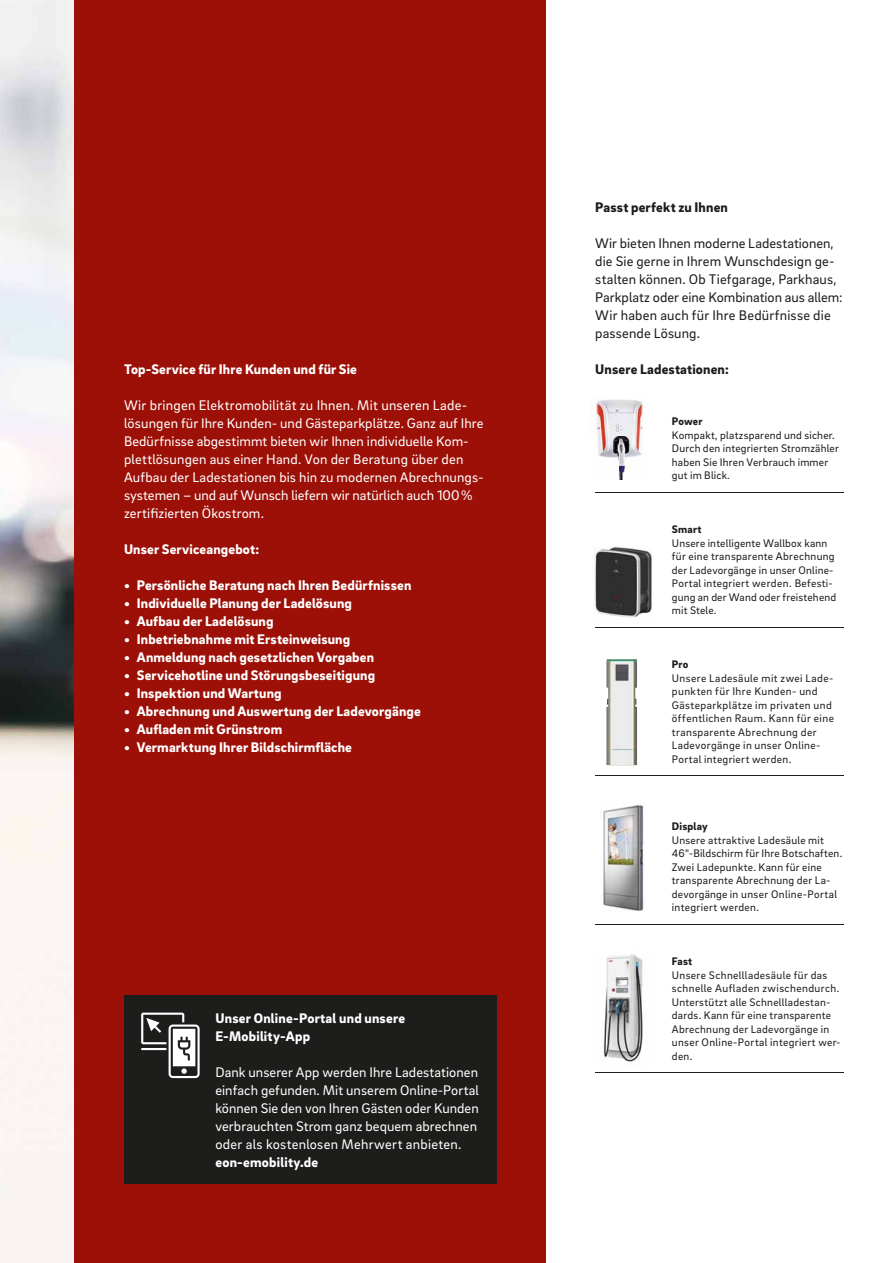
<style>
.page{position:relative;width:893px;height:1263px;background:#fff}
.page>*{position:absolute;margin:0;border:0;box-sizing:border-box;transform-origin:0 0}
.t1{font:14.25px/18px "EON Brix Sans";letter-spacing:.005em;color:#fff}
.t2{font:900 14.25px/18px "EON Brix Sans";letter-spacing:.01em;color:#fff}
.t3{font:14.25px/18px "EON Brix Sans";letter-spacing:.01em;color:#1d1d1b}
.t4{font:900 14.25px "EON Brix Sans";letter-spacing:.01em;color:#1d1d1b}
.t5{font:11.25px/13.5px "EON Brix Sans";letter-spacing:.025em;color:#1d1d1b}
.t6{font:900 11.25px "EON Brix Sans";letter-spacing:.02em;color:#1d1d1b}
</style>
<div class="page">
<img style="left:0;top:0;width:74px;height:1263px">
<div style="left:74px;top:0;width:472px;height:1263px;background:#9c1007"></div>
<div style="left:124px;top:995px;width:372px;height:189px;background:#1d1d1b"></div>
<svg style="left:141px;top:1012px;width:59px;height:66px"></svg>
<hr style="left:595px;top:492px;width:249px;height:1px;background:#1d1d1b">
<hr style="left:595px;top:627px;width:249px;height:1px;background:#1d1d1b">
<hr style="left:595px;top:775px;width:249px;height:1px;background:#1d1d1b">
<hr style="left:595px;top:924px;width:249px;height:1px;background:#1d1d1b">
<hr style="left:595px;top:1072px;width:249px;height:1px;background:#1d1d1b">
<img style="left:594px;top:547px;width:58px;height:71px">
<img style="left:603px;top:802px;width:42px;height:109px">
<img style="left:603px;top:954px;width:40px;height:108px">
<img style="left:590px;top:399px;width:53px;height:80px">
<img style="left:606px;top:659px;width:31px;height:106px">
<p class="t2" style="left:124px;top:361px;width:234px">Top-Service für Ihre Kunden und für Sie</p>
<p class="t1" style="left:124px;top:397px;width:361px">Wir bringen Elektromobilität zu Ihnen. Mit unseren Lade&shy;lösungen für Ihre Kunden- und Gästeparkplätze. Ganz auf Ihre Bedürfnisse abgestimmt bieten wir Ihnen individuelle Kom&shy;plettlösungen aus einer Hand. Von der Beratung über den Aufbau der Ladestationen bis hin zu modernen Abrechnungs&shy;systemen – und auf Wunsch liefern wir natürlich auch 100 % zertifizierten Ökostrom.</p>
<p class="t2" style="left:124px;top:541px;width:137px">Unser Serviceangebot:</p>
<p class="t2" style="left:124px;top:577px;width:289px">• Persönliche Beratung nach Ihren Bedürfnissen</p>
<p class="t2" style="left:124px;top:595px;width:229px">• Individuelle Planung der Ladelösung</p>
<p class="t2" style="left:124px;top:613px;width:151px">• Aufbau der Ladelösung</p>
<p class="t2" style="left:124px;top:631px;width:228px">• Inbetriebnahme mit Ersteinweisung</p>
<p class="t2" style="left:124px;top:649px;width:252px">• Anmeldung nach gesetzlichen Vorgaben</p>
<p class="t2" style="left:124px;top:667px;width:253px">• Servicehotline und Störungsbeseitigung</p>
<p class="t2" style="left:124px;top:685px;width:159px">• Inspektion und Wartung</p>
<p class="t2" style="left:124px;top:703px;width:298px">• Abrechnung und Auswertung der Ladevorgänge</p>
<p class="t2" style="left:124px;top:721px;width:160px">• Aufladen mit Grünstrom</p>
<p class="t2" style="left:124px;top:739px;width:230px">• Vermarktung Ihrer Bildschirmfläche</p>
<p class="t2" style="left:215px;top:1010px;width:191px">Unser Online-Portal und unsere<br>E-Mobility-App</p>
<p class="t1" style="left:215px;top:1064px;width:265px">Dank unserer App werden Ihre Ladestationen einfach gefunden. Mit unserem Online-Portal können Sie den von Ihren Gästen oder Kunden verbrauchten Strom ganz bequem abrechnen oder als kostenlosen Mehrwert anbieten.</p>
<p class="t2" style="left:215px;top:1154px;width:104px">eon-emobility.de</p>
<p class="t4" style="left:595px;top:202px;width:134px">Passt perfekt zu Ihnen</p>
<p class="t3" style="left:595px;top:235px;width:249px">Wir bieten Ihnen moderne Ladestationen, die Sie gerne in Ihrem Wunschdesign ge&shy;stalten können. Ob Tiefgarage, Parkhaus, Parkplatz oder eine Kombination aus allem:<br>Wir haben auch für Ihre Bedürfnisse die passende Lösung.</p>
<p class="t4" style="left:595px;top:364px;width:135px">Unsere Ladestationen:</p>
<p class="t6" style="left:672px;top:417px;width:32px">Power</p>
<p class="t5" style="left:672px;top:429px;width:169px">Kompakt, platzsparend und sicher.<br>Durch den integrierten Stromzähler haben Sie Ihren Verbrauch immer gut im Blick.</p>
<p class="t6" style="left:672px;top:525px;width:31px">Smart</p>
<p class="t5" style="left:672px;top:537px;width:166px">Unsere intelligente Wallbox kann für eine transparente Abrechnung der Ladevorgänge in unser Online-<br>Portal integriert werden. Befesti&shy;gung an der Wand oder freistehend mit Stele.</p>
<p class="t6" style="left:672px;top:660px;width:18px">Pro</p>
<p class="t5" style="left:672px;top:672px;width:164px">Unsere Ladesäule mit zwei Lade&shy;punkten für Ihre Kunden- und<br>Gäste parkplätze im privaten und öffent lichen Raum. Kann für eine transparente Abrechnung der<br>Lade vorgänge in unser Online-<br>Portal integriert werden.</p>
<p class="t6" style="left:672px;top:822px;width:37px">Display</p>
<p class="t5" style="left:672px;top:834px;width:172px">Unsere attraktive Ladesäule mit<br>46"-Bildschirm für Ihre Botschaften.<br>Zwei Ladepunkte. Kann für eine transparente Abrechnung der La&shy;devorgänge in unser Online- Portal integriert werden.</p>
<p class="t6" style="left:672px;top:957px;width:22px">Fast</p>
<p class="t5" style="left:672px;top:969px;width:170px">Unsere Schnellladesäule für das schnelle Aufladen zwischendurch.<br>Unter stützt alle Schnellladestan&shy;dards. Kann für eine transparente<br>Abrechnung der Ladevorgänge in unser Online- Portal integriert wer&shy;den.</p>
</div>
